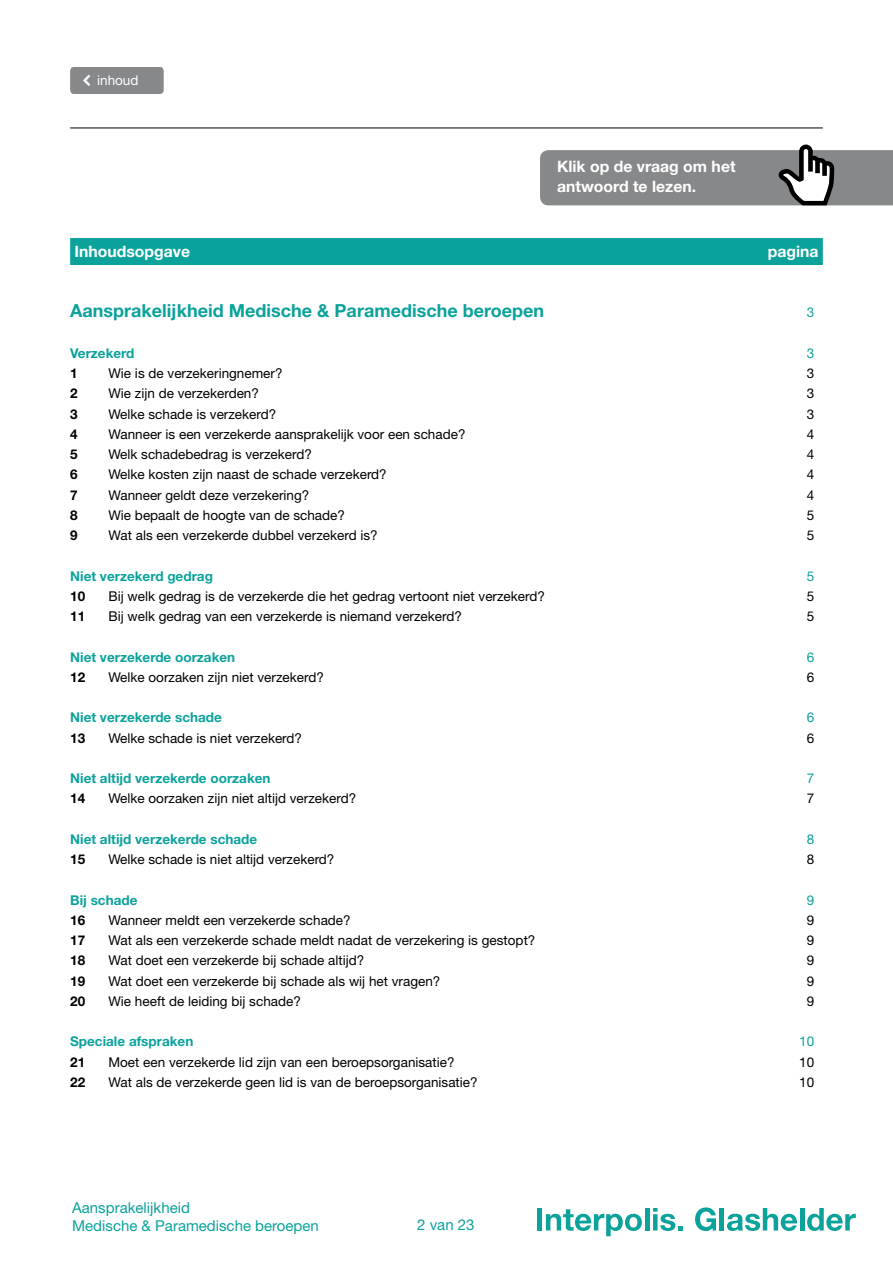
<style>
.page{position:relative;width:893px;height:1263px;background:#fff}
.page>*{position:absolute;margin:0;border:0;box-sizing:border-box;transform-origin:0 0}
.t1{font:700 18px "Helvetica Neue LT Std";color:#0ba29c}
.t2{font:700 15.75px/20.2px "Helvetica Neue LT Std";color:#fff}
.t3{font:15px/18px "Helvetica Neue LT Std";color:#0ba29c}
.t4{font:13.5px "Helvetica Neue LT Std";color:#000}
.t5{font:700 13.5px "Helvetica Neue LT Std";color:#0ba29c}
.t6{font:700 13.5px "Helvetica Neue LT Std";color:#000}
.t7{font:13.5px "Helvetica Neue LT Std";color:#0ba29c}
.t8{font:13.5px "Helvetica Neue LT Std";color:#fff}
</style>
<div class="page">
<hr style="left:70px;top:128px;width:753px;height:1px;background:#000">
<div style="left:537px;top:1208px;width:5px;height:22px;background:#0ba29c"></div>
<svg style="left:546px;top:1209px;width:96px;height:27px"></svg>
<hr style="left:645px;top:1208px;width:4px;height:22px;background:#0ba29c">
<svg style="left:653px;top:1208px;width:30px;height:23px"></svg>
<svg style="left:695px;top:1207px;width:21px;height:24px"></svg>
<hr style="left:720px;top:1208px;width:4px;height:22px;background:#0ba29c">
<svg style="left:727px;top:1208px;width:70px;height:23px"></svg>
<hr style="left:800px;top:1208px;width:4px;height:22px;background:#0ba29c">
<svg style="left:807px;top:1208px;width:49px;height:23px"></svg>
<div style="left:70px;top:67px;width:94px;height:27px;background:#87888a"></div>
<svg style="left:540px;top:145px;width:353px;height:60px;background:#909193"></svg>
<div style="left:70px;top:238px;width:753px;height:27px;background:#0ba29c"></div>
<p class="t8" style="left:97px;top:72px;width:43px">inhoud</p>
<p class="t2" style="left:557px;top:156px;width:180px">Klik op de vraag om het antwoord te lezen.</p>
<p class="t2" style="left:74px;top:240px;width:117px">Inhoudsopgave</p>
<p class="t2" style="left:768px;top:240px;width:52px">pagina</p>
<h1 class="t1" style="left:70px;top:300px;width:476px">Aansprakelijkheid Medische &amp; Paramedische beroepen</h1>
<p class="t7" style="left:807px;top:304px;width:9px">3</p>
<p class="t5" style="left:70px;top:345px;width:66px">Verzekerd</p>
<p class="t7" style="left:807px;top:345px;width:9px">3</p>
<p class="t6" style="left:70px;top:365px;width:9px">1</p>
<p class="t4" style="left:108px;top:365px;width:176px">Wie is de verzekeringnemer?</p>
<p class="t4" style="left:807px;top:365px;width:9px">3</p>
<p class="t6" style="left:70px;top:385px;width:9px">2</p>
<p class="t4" style="left:108px;top:385px;width:152px">Wie zijn de verzekerden?</p>
<p class="t4" style="left:807px;top:385px;width:9px">3</p>
<p class="t6" style="left:70px;top:405px;width:9px">3</p>
<p class="t4" style="left:108px;top:406px;width:169px">Welke schade is verzekerd?</p>
<p class="t4" style="left:807px;top:406px;width:9px">3</p>
<p class="t6" style="left:70px;top:426px;width:9px">4</p>
<p class="t4" style="left:108px;top:426px;width:359px">Wanneer is een verzekerde aansprakelijk voor een schade?</p>
<p class="t4" style="left:807px;top:426px;width:9px">4</p>
<p class="t6" style="left:70px;top:446px;width:9px">5</p>
<p class="t4" style="left:108px;top:446px;width:205px">Welk schadebedrag is verzekerd?</p>
<p class="t4" style="left:807px;top:446px;width:9px">4</p>
<p class="t6" style="left:70px;top:466px;width:9px">6</p>
<p class="t4" style="left:108px;top:466px;width:280px">Welke kosten zijn naast de schade verzekerd?</p>
<p class="t4" style="left:807px;top:466px;width:9px">4</p>
<p class="t6" style="left:70px;top:486px;width:9px">7</p>
<p class="t4" style="left:108px;top:487px;width:202px">Wanneer geldt deze verzekering?</p>
<p class="t4" style="left:807px;top:487px;width:9px">4</p>
<p class="t6" style="left:70px;top:507px;width:9px">8</p>
<p class="t4" style="left:108px;top:507px;width:238px">Wie bepaalt de hoogte van de schade?</p>
<p class="t4" style="left:807px;top:507px;width:9px">5</p>
<p class="t6" style="left:70px;top:527px;width:9px">9</p>
<p class="t4" style="left:108px;top:527px;width:271px">Wat als een verzekerde dubbel verzekerd is?</p>
<p class="t4" style="left:807px;top:527px;width:9px">5</p>
<p class="t5" style="left:70px;top:567px;width:144px">Niet verzekerd gedrag</p>
<p class="t7" style="left:807px;top:568px;width:9px">5</p>
<p class="t6" style="left:70px;top:588px;width:17px">10</p>
<p class="t4" style="left:108px;top:588px;width:438px">Bij welk gedrag is de verzekerde die het gedrag vertoont niet verzekerd?</p>
<p class="t4" style="left:807px;top:588px;width:9px">5</p>
<p class="t6" style="left:70px;top:608px;width:17px">11</p>
<p class="t4" style="left:108px;top:608px;width:355px">Bij welk gedrag van een verzekerde is niemand verzekerd?</p>
<p class="t4" style="left:807px;top:608px;width:9px">5</p>
<p class="t5" style="left:70px;top:648px;width:167px">Niet verzekerde oorzaken</p>
<p class="t7" style="left:807px;top:649px;width:9px">6</p>
<p class="t6" style="left:70px;top:669px;width:17px">12</p>
<p class="t4" style="left:108px;top:669px;width:217px">Welke oorzaken zijn niet verzekerd?</p>
<p class="t4" style="left:807px;top:669px;width:9px">6</p>
<p class="t5" style="left:70px;top:709px;width:153px">Niet verzekerde schade</p>
<p class="t7" style="left:807px;top:709px;width:9px">6</p>
<p class="t6" style="left:70px;top:729px;width:17px">13</p>
<p class="t4" style="left:108px;top:730px;width:195px">Welke schade is niet verzekerd?</p>
<p class="t4" style="left:807px;top:730px;width:9px">6</p>
<p class="t5" style="left:70px;top:770px;width:202px">Niet altijd verzekerde oorzaken</p>
<p class="t7" style="left:807px;top:770px;width:9px">7</p>
<p class="t6" style="left:70px;top:790px;width:17px">14</p>
<p class="t4" style="left:108px;top:790px;width:249px">Welke oorzaken zijn niet altijd verzekerd?</p>
<p class="t4" style="left:807px;top:790px;width:9px">7</p>
<p class="t5" style="left:70px;top:831px;width:189px">Niet altijd verzekerde schade</p>
<p class="t7" style="left:807px;top:831px;width:9px">8</p>
<p class="t6" style="left:70px;top:851px;width:17px">15</p>
<p class="t4" style="left:108px;top:851px;width:228px">Welke schade is niet altijd verzekerd?</p>
<p class="t4" style="left:807px;top:851px;width:9px">8</p>
<p class="t5" style="left:70px;top:891px;width:69px">Bij schade</p>
<p class="t7" style="left:807px;top:892px;width:9px">9</p>
<p class="t6" style="left:70px;top:912px;width:17px">16</p>
<p class="t4" style="left:108px;top:912px;width:244px">Wanneer meldt een verzekerde schade?</p>
<p class="t4" style="left:807px;top:912px;width:9px">9</p>
<p class="t6" style="left:70px;top:932px;width:17px">17</p>
<p class="t4" style="left:108px;top:932px;width:428px">Wat als een verzekerde schade meldt nadat de verzekering is gestopt?</p>
<p class="t4" style="left:807px;top:932px;width:9px">9</p>
<p class="t6" style="left:70px;top:952px;width:17px">18</p>
<p class="t4" style="left:108px;top:952px;width:257px">Wat doet een verzekerde bij schade altijd?</p>
<p class="t4" style="left:807px;top:952px;width:9px">9</p>
<p class="t6" style="left:70px;top:972px;width:17px">19</p>
<p class="t4" style="left:108px;top:973px;width:333px">Wat doet een verzekerde bij schade als wij het vragen?</p>
<p class="t4" style="left:807px;top:973px;width:9px">9</p>
<p class="t6" style="left:70px;top:993px;width:17px">20</p>
<p class="t4" style="left:108px;top:993px;width:194px">Wie heeft de leiding bij schade?</p>
<p class="t4" style="left:807px;top:993px;width:9px">9</p>
<p class="t5" style="left:70px;top:1033px;width:125px">Speciale afspraken</p>
<p class="t7" style="left:799px;top:1033px;width:17px">10</p>
<p class="t6" style="left:70px;top:1053px;width:17px">21</p>
<p class="t4" style="left:108px;top:1054px;width:348px">Moet een verzekerde lid zijn van een beroepsorganisatie?</p>
<p class="t4" style="left:799px;top:1054px;width:17px">10</p>
<p class="t6" style="left:70px;top:1074px;width:17px">22</p>
<p class="t4" style="left:108px;top:1074px;width:371px">Wat als de verzekerde geen lid is van de beroepsorganisatie?</p>
<p class="t4" style="left:799px;top:1074px;width:17px">10</p>
<p class="t3" style="left:72px;top:1198px;width:248px">Aansprakelijkheid<br>Medische &amp; Paramedische beroepen</p>
<p class="t3" style="left:417px;top:1215px;width:59px">2 van 23</p>
</div>
